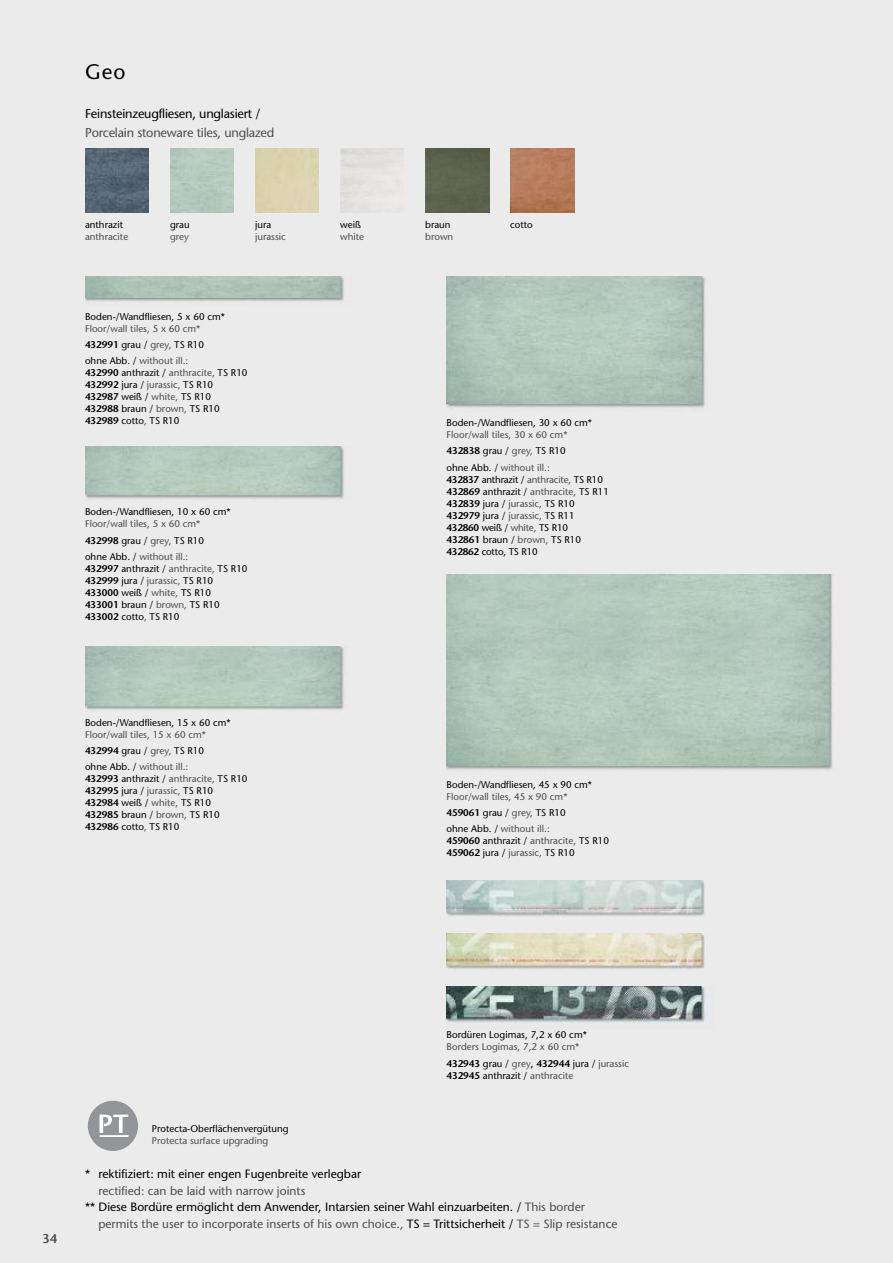
<style>
.page{position:relative;width:893px;height:1263px;background:#ebebeb}
.page>*{position:absolute;margin:0;border:0;box-sizing:border-box;transform-origin:0 0}
.t1{font:21px "Stone Sans";color:#000}
.t2{font:12.75px "Stone Sans";letter-spacing:-.015em;color:#000}
.t3{font:12.75px "Stone Sans";letter-spacing:-.015em;color:#4d4d4d}
.t4{font:600 12.75px "Stone Sans";color:#4d4d4d}
.t5{font:12px "Stone Sans";color:#000}
.t6{font:12px "Stone Sans";color:#4d4d4d}
.t7{font:9.75px/12px "Stone Sans";color:#000}
.t8{font:9.75px/16.2px "Stone Sans";color:#4d4d4d}
.s1{font-weight:600;color:#000}
.s2{color:#000}
.s3{font-weight:600}
.s4{color:#4d4d4d}
</style>
<div class="page">
<img style="left:85px;top:149px;width:64px;height:64px">
<img style="left:446px;top:276px;width:260px;height:132px">
<img style="left:446px;top:880px;width:259px;height:37px">
<img style="left:85px;top:276px;width:259px;height:26px">
<img style="left:446px;top:933px;width:260px;height:37px">
<img style="left:446px;top:986px;width:260px;height:37px">
<img style="left:425px;top:149px;width:64px;height:64px">
<img style="left:510px;top:149px;width:64px;height:64px">
<img style="left:85px;top:446px;width:259px;height:53px">
<img style="left:85px;top:646px;width:259px;height:64px">
<div style="left:88px;top:1101px;width:50px;height:50px;background:#939598;border-radius:50%"></div>
<svg style="left:100px;top:1114px;width:28px;height:19px"></svg>
<hr style="left:100px;top:1135px;width:29px;height:2px;background:#fff">
<img style="left:446px;top:574px;width:387px;height:196px">
<h1 class="t1" style="left:85px;top:64px;width:42px">Geo</h1>
<h2 class="t2" style="left:85px;top:108px;width:177px">Feinsteinzeugfliesen, unglasiert /</h2>
<h2 class="t3" style="left:85px;top:128px;width:191px">Porcelain stoneware tiles, unglazed</h2>
<p class="t7" style="left:85px;top:220px;width:39px">anthrazit</p>
<p class="t8" style="left:85px;top:230px;width:45px">anthracite</p>
<p class="t7" style="left:170px;top:220px;width:21px">grau</p>
<p class="t8" style="left:170px;top:230px;width:20px">grey</p>
<p class="t7" style="left:255px;top:220px;width:18px">jura</p>
<p class="t8" style="left:255px;top:230px;width:32px">jurassic</p>
<p class="t7" style="left:85px;top:311px;width:142px">Boden-/Wandfliesen, 5 x 60 cm*</p>
<p class="t8" style="left:85px;top:321px;width:121px">Floor/wall tiles, 5 x 60 cm*<br><span class="s1">432991</span> <span class="s2">grau /</span> grey, <span class="s2">TS R10 ohne Abb. /</span> without ill.:</p>
<p class="t7" style="left:85px;top:368px;width:164px"><span class="s3">432990</span> anthrazit / <span class="s4">anthracite,</span> TS R10<br><span class="s3">432992</span> jura / <span class="s4">jurassic,</span> TS R10<br><span class="s3">432987</span> weiß / <span class="s4">white,</span> TS R10<br><span class="s3">432988</span> braun / <span class="s4">brown,</span> TS R10<br><span class="s3">432989</span> cotto<span class="s4">,</span> TS R10</p>
<p class="t7" style="left:85px;top:507px;width:147px">Boden-/Wandfliesen, 10 x 60 cm*</p>
<p class="t8" style="left:85px;top:517px;width:121px">Floor/wall tiles, 5 x 60 cm*<br><span class="s1">432998</span> <span class="s2">grau /</span> grey, <span class="s2">TS R10 ohne Abb. /</span> without ill.:</p>
<p class="t7" style="left:85px;top:563px;width:164px"><span class="s3">432997</span> anthrazit / <span class="s4">anthracite,</span> TS R10<br><span class="s3">432999</span> jura / <span class="s4">jurassic,</span> TS R10<br><span class="s3">433000</span> weiß / <span class="s4">white,</span> TS R10<br><span class="s3">433001</span> braun / <span class="s4">brown,</span> TS R10<br><span class="s3">433002</span> cotto<span class="s4">,</span> TS R10</p>
<p class="t7" style="left:85px;top:717px;width:147px">Boden-/Wandfliesen, 15 x 60 cm*</p>
<p class="t8" style="left:85px;top:727px;width:123px">Floor/wall tiles, 15 x 60 cm*<br><span class="s1">432994</span> <span class="s2">grau /</span> grey, <span class="s2">TS R10 ohne Abb. /</span> without ill.:</p>
<p class="t7" style="left:85px;top:774px;width:164px"><span class="s3">432993</span> anthrazit / <span class="s4">anthracite,</span> TS R10<br><span class="s3">432995</span> jura / <span class="s4">jurassic,</span> TS R10<br><span class="s3">432984</span> weiß / <span class="s4">white,</span> TS R10<br><span class="s3">432985</span> braun / <span class="s4">brown,</span> TS R10<br><span class="s3">432986</span> cotto<span class="s4">,</span> TS R10</p>
<p class="t7" style="left:340px;top:220px;width:22px">weiß</p>
<p class="t8" style="left:340px;top:230px;width:25px">white</p>
<p class="t7" style="left:425px;top:220px;width:27px">braun</p>
<p class="t8" style="left:425px;top:230px;width:30px">brown</p>
<p class="t7" style="left:510px;top:220px;width:24px">cotto</p>
<p class="t7" style="left:446px;top:418px;width:147px">Boden-/Wandfliesen, 30 x 60 cm*</p>
<p class="t8" style="left:446px;top:428px;width:123px">Floor/wall tiles, 30 x 60 cm*<br><span class="s1">432838</span> <span class="s2">grau /</span> grey, <span class="s2">TS R10 ohne Abb. /</span> without ill.:</p>
<p class="t7" style="left:446px;top:474px;width:164px"><span class="s3">432837</span> anthrazit / <span class="s4">anthracite,</span> TS R10<br><span class="s3">432869</span> anthrazit / <span class="s4">anthracite,</span> TS R11<br><span class="s3">432839</span> jura / <span class="s4">jurassic,</span> TS R10<br><span class="s3">432979</span> jura / <span class="s4">jurassic,</span> TS R11<br><span class="s3">432860</span> weiß / <span class="s4">white,</span> TS R10<br><span class="s3">432861</span> braun / <span class="s4">brown,</span> TS R10<br><span class="s3">432862</span> cotto, TS R10</p>
<p class="t7" style="left:446px;top:779px;width:147px">Boden-/Wandfliesen, 45 x 90 cm*</p>
<p class="t8" style="left:446px;top:789px;width:123px">Floor/wall tiles, 45 x 90 cm*<br><span class="s1">459061</span> <span class="s2">grau /</span> grey, <span class="s2">TS R10 ohne Abb. /</span> without ill.:</p>
<p class="t7" style="left:446px;top:836px;width:164px"><span class="s3">459060</span> anthrazit / <span class="s4">anthracite,</span> TS R10<br><span class="s3">459062</span> jura / <span class="s4">jurassic,</span> TS R10</p>
<h2 class="t4" style="left:43px;top:1233px;width:16px">34</h2>
<p class="t7" style="left:446px;top:1030px;width:142px">Bordüren Logimas, 7,2 x 60 cm*</p>
<p class="t8" style="left:446px;top:1040px;width:184px">Borders Logimas, 7,2 x 60 cm*<br><span class="s1">432943</span> <span class="s2">grau /</span> grey<span class="s1">, 432944</span> <span class="s2">jura /</span> jurassic</p>
<p class="t7" style="left:446px;top:1070px;width:128px"><span class="s3">432945</span> anthrazit / <span class="s4">anthracite</span></p>
<p class="t7" style="left:152px;top:1123px;width:138px">Protecta-Oberflächenvergütung</p>
<p class="t8" style="left:152px;top:1133px;width:118px">Protecta surface upgrading</p>
<p class="t5" style="left:85px;top:1169px;width:278px">* rektifiziert: mit einer engen Fugenbreite verlegbar</p>
<p class="t6" style="left:98px;top:1186px;width:209px">rectified: can be laid with narrow joints</p>
<p class="t5" style="left:85px;top:1202px;width:501px">** Diese Bordüre ermöglicht dem Anwender, Intarsien seiner Wahl einzuarbeiten. / <span class="s4">This border</span></p>
<p class="t6" style="left:98px;top:1219px;width:521px">permits the user to incorporate inserts of his own choice., <span class="s2">TS = Trittsicherheit /</span> TS = Slip resistance</p>
</div>
